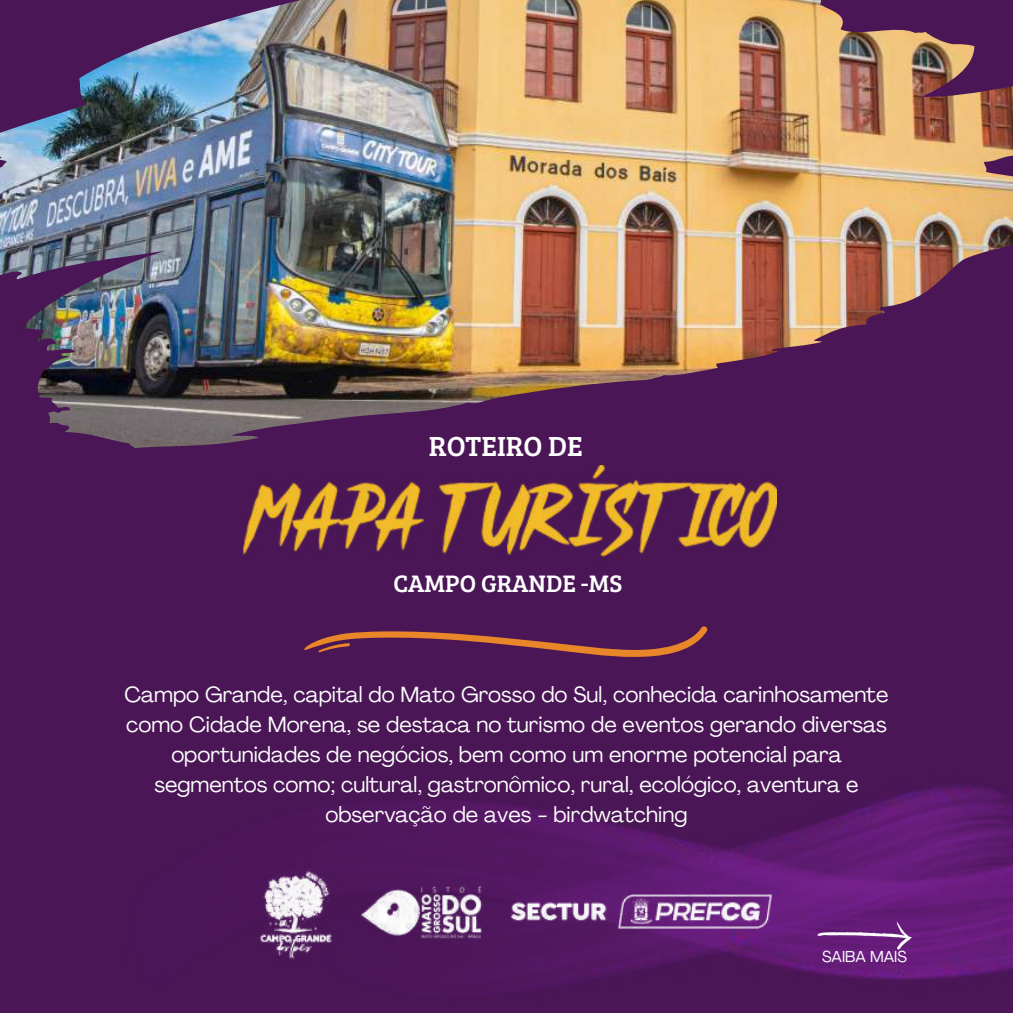
<style>
.page{position:relative;width:1013px;height:1013px;background:#fff}
.page>*{position:absolute;margin:0;border:0;box-sizing:border-box;transform-origin:0 0}
.t1{font:28.5px "Bree Serif";color:#fff}
.t2{font:24.62px "Bree Serif";color:#fff}
.t3{font:21.62px/30px "Agrandir";color:#fff;text-align:center}
.t4{font:15.62px "Agrandir";color:#fff}
</style>
<div class="page">
<div style="left:0;top:0;width:1012px;height:1012px;background:#4a1656"></div>
<img style="left:372px;top:487px;width:640px;height:498px">
<svg style="left:304px;top:624px;width:405px;height:33px"></svg>
<img style="left:0;top:0;width:1012px;height:448px">
<svg style="left:817px;top:921px;width:95px;height:28px;background:#78388a"></svg>
<img style="left:256px;top:857px;width:538px;height:111px">
<img style="left:243px;top:466px;width:533px;height:98px">
<h1 class="t1" style="left:429px;top:425px;width:155px">ROTEIRO DE</h1>
<p class="t2" style="left:393px;top:566px;width:230px">CAMPO GRANDE -MS</p>
<p class="t3" style="left:124px;top:681px;width:765px">Campo Grande, capital do Mato Grosso do Sul, conhecida carinhosamente como Cidade Morena, se destaca no turismo de eventos gerando diversas oportunidades de negócios, bem como um enorme potencial para segmentos como; cultural, gastronômico, rural, ecológico, aventura e observação de aves - birdwatching</p>
<p class="t4" style="left:822px;top:950px;width:86px">SAIBA MAIS</p>
</div>
